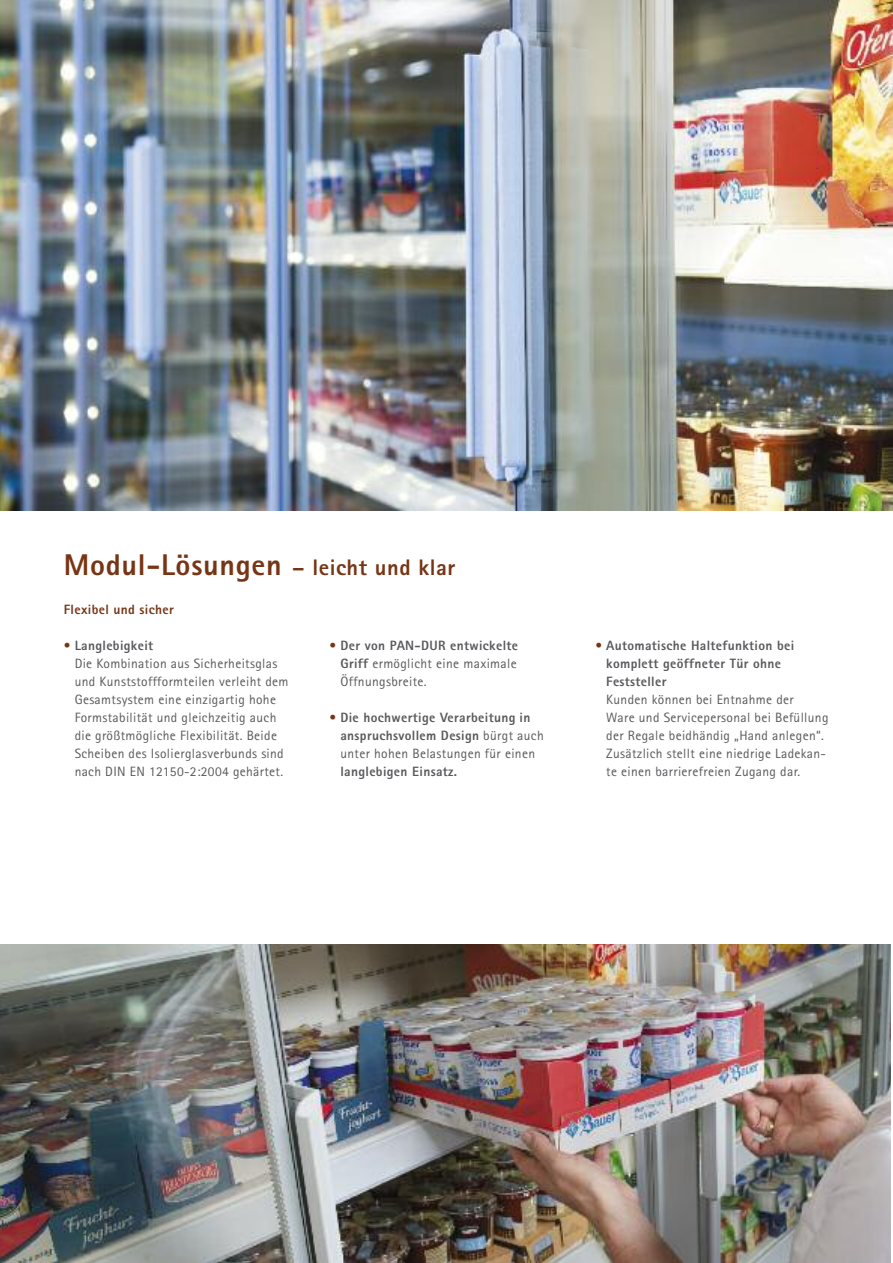
<style>
.page{position:relative;width:893px;height:1263px;background:#fff}
.page>*{position:absolute;margin:0;border:0;box-sizing:border-box;transform-origin:0 0}
.t1{font:800 30px "Rotis Sans Serif";letter-spacing:.025em;color:#773514}
.t2{font:13.5px/18px "Rotis Sans Serif";letter-spacing:.025em;color:#58595c}
.t3{font:800 13.5px/18px "Rotis Sans Serif";letter-spacing:.025em;color:#58595c}
.t4{font:800 13.5px "Rotis Sans Serif";letter-spacing:.025em;color:#773514}
.s1{font-size:22.5px}
.s2{color:#773514}
.s3{font-weight:800}
.s4{font-weight:400;color:#773514}
.s5{font-weight:400}
</style>
<div class="page">
<img style="left:0;top:0;width:893px;height:510px">
<img style="left:0;top:944px;width:891px;height:319px">
<h1 class="t1" style="left:64px;top:547px;width:393px">Modul-Lösungen <span class="s1">– leicht und klar</span></h1>
<p class="t4" style="left:64px;top:601px;width:111px">Flexibel und sicher</p>
<p class="t2" style="left:75px;top:636px;width:215px;text-indent:-11px"><span class="s2">•</span> <span class="s3">Langlebigkeit<br></span>Die Kombination aus Sicherheitsglas und Kunststoffformteilen verleiht dem Gesamtsystem eine einzigartig hohe Formstabilität und gleichzeitig auch die größtmögliche Flexibilität. Beide Scheiben des Isolierglasverbunds sind nach DIN EN 12150-2:2004 gehärtet.</p>
<p class="t2" style="left:340px;top:636px;width:179px;text-align:justify;text-indent:-11px"><span class="s2">•</span> <span class="s3">Der von PAN-DUR entwickelte Griff</span> ermöglicht eine maximale Öffnungsbreite.</p>
<p class="t3" style="left:340px;top:708px;width:205px;text-indent:-11px"><span class="s4">•</span> Die hochwertige Verarbeitung in anspruchsvollem Design <span class="s5">bürgt auch unter hohen Belastungen für einen</span></p>
<p class="t3" style="left:340px;top:762px;width:118px">langlebigen Einsatz.</p>
<p class="t3" style="left:606px;top:636px;width:190px;text-indent:-11px"><span class="s4">•</span> Automatische Haltefunktion bei komplett geöffneter Tür ohne<br>Feststeller</p>
<p class="t2" style="left:606px;top:690px;width:224px">Kunden können bei Entnahme der<br>Ware und Servicepersonal bei Befüllung der Regale beidhändig „Hand anlegen“.<br>Zusätzlich stellt eine niedrige Ladekan - te einen barrierefreien Zugang dar.</p>
</div>
